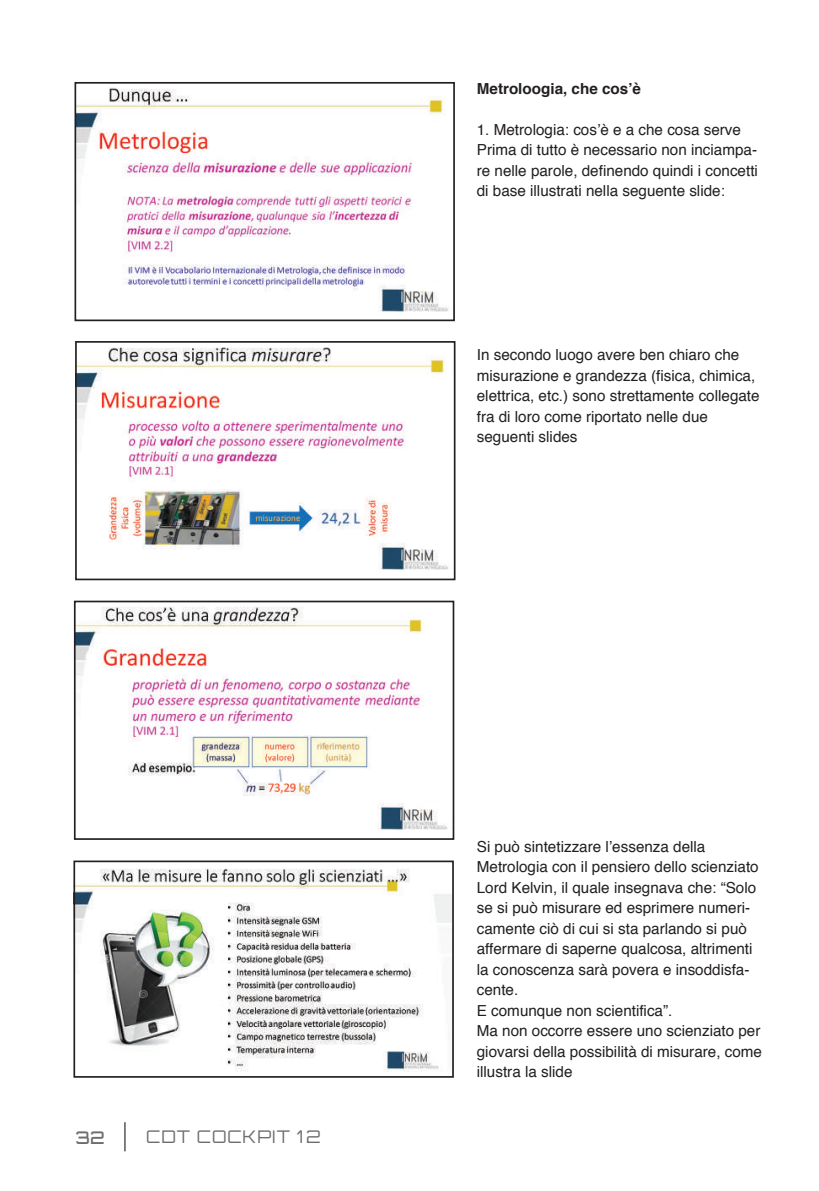
<style>
.page{position:relative;width:819px;height:1191px;background:#fff}
.page>*{position:absolute;margin:0;border:0;box-sizing:border-box;transform-origin:0 0}
.t1{font:300 17.5px "Orbitron";letter-spacing:.05em;color:#6d6e71}
.t2{font:500 17.5px "Orbitron";color:#6d6e71}
.t3{font:15.22px/20.5px "Helvetica";color:#231f20}
.t4{font:700 15.22px "Helvetica";color:#231f20}
</style>
<div class="page">
<hr style="left:124px;top:1122px;width:2px;height:29px;background:#6d6e71">
<img style="left:77px;top:88px;width:372px;height:224px">
<div style="left:74px;top:82px;width:381px;height:239px;border:2px solid #231f20"></div>
<img style="left:78px;top:347px;width:371px;height:223px">
<div style="left:75px;top:341px;width:380px;height:239px;border:2px solid #231f20"></div>
<img style="left:77px;top:607px;width:371px;height:223px">
<div style="left:74px;top:600px;width:380px;height:240px;border:2px solid #231f20"></div>
<img style="left:76px;top:868px;width:375px;height:204px">
<div style="left:73px;top:860px;width:381px;height:217px;border:2px solid #231f20"></div>
<p class="t4" style="left:477px;top:76px;width:166px">Metroloogia, che cos’è</p>
<p class="t3" style="left:477px;top:120px;width:282px">1. Metrologia: cos’è e a che cosa serve Prima di tutto è necessario non inciampa&shy;re nelle parole, definendo quindi i concetti di base illustrati nella seguente slide:</p>
<p class="t3" style="left:477px;top:345px;width:284px">In secondo luogo avere ben chiaro che misurazione e grandezza (fisica, chimica, elettrica, etc.) sono strettamente collegate fra di loro come riportato nelle due seguenti slides</p>
<p class="t2" style="left:76px;top:1126px;width:30px">32</p>
<p class="t1" style="left:146px;top:1125px;width:176px">CDT COCKPIT 12</p>
<p class="t3" style="left:477px;top:836px;width:287px">Si può sintetizzare l’essenza della Metrologia con il pensiero dello scienziato Lord Kelvin, il quale insegnava che: “Solo se si può misurare ed esprimere numeri&shy;camente ciò di cui si sta parlando si può affermare di saperne qualcosa, altrimenti la conoscenza sarà povera e insoddisfa&shy;cente.<br>E comunque non scientifica”.<br>Ma non occorre essere uno scienziato per giovarsi della possibilità di misurare, come illustra la slide</p>
</div>
